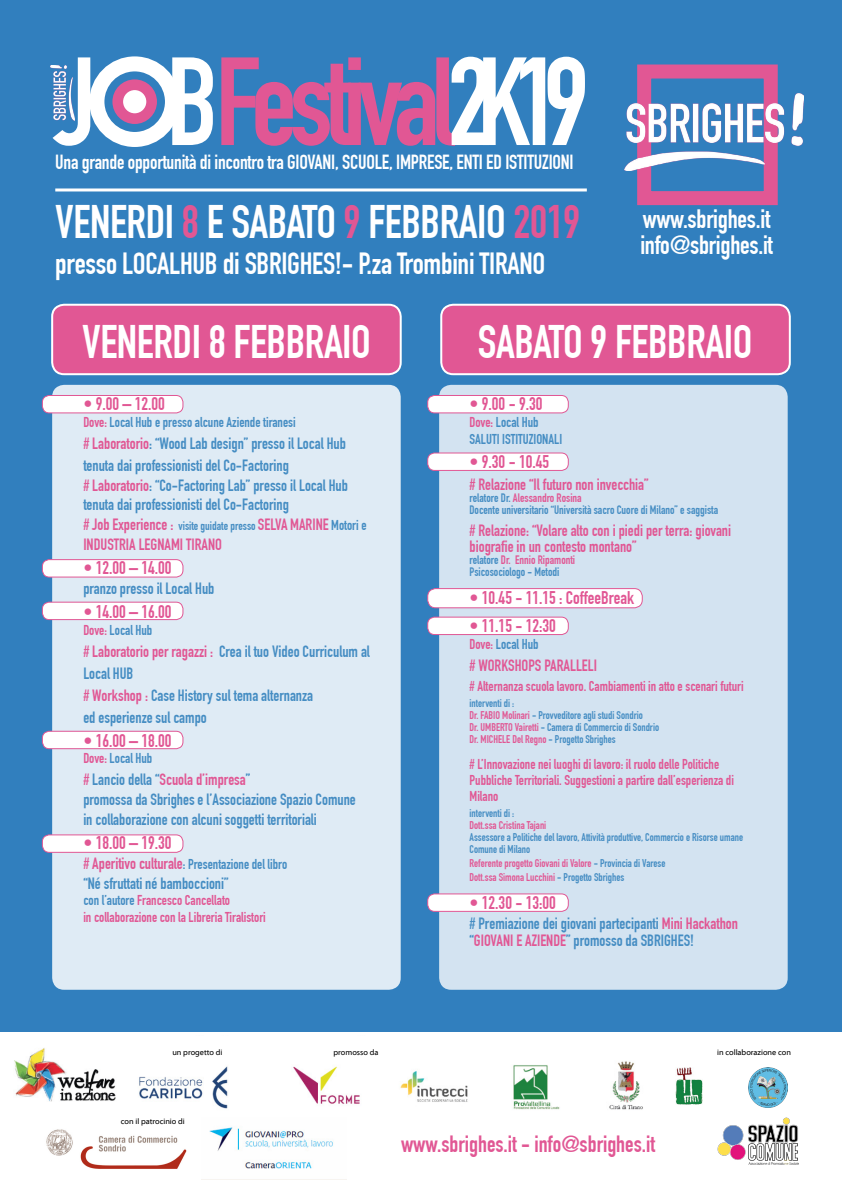
<style>
.page{position:relative;width:842px;height:1191px;background:#317fbe}
.page>*{position:absolute;margin:0;border:0;box-sizing:border-box;transform-origin:0 0}
.t1{font:700 123px "DIN Condensed";letter-spacing:-.06em;color:#e15794}
.t2{font:700 46px "DIN Condensed";letter-spacing:-.01em;color:#fff}
.t3{font:700 30px "DIN Condensed";letter-spacing:-.01em;color:#fff}
.t4{font:700 26px/26px "DIN Condensed";letter-spacing:-.01em;color:#fff}
.t5{font:700 23px "DIN Condensed";color:#e15794}
.t6{font:700 20px "DIN Condensed";letter-spacing:-.01em;color:#fff}
.t7{font:700 18px "DIN Condensed";color:#e15794}
.t8{font:700 16px/22px "DIN Condensed";color:#458dc3}
.t9{font:700 16px/16px "DIN Condensed";color:#e15794}
.t10{font:700 14px/16px "DIN Condensed";color:#e15794}
.t11{font:700 14px/16.8px "DIN Condensed";color:#458dc3}
.t12{font:700 12px/12px "DIN Condensed";color:#458dc3}
.t13{font:700 11px/12px "DIN Condensed";color:#458dc3}
.t14{font:700 11px/14px "DIN Condensed";color:#e15794}
.t15{font:8px "Myriad Web Pro";color:#000}
.s1{color:#fff}
.s2{color:#e15794}
.s3{font-size:12px}
.s4{font-size:14px}
.s5{font-size:16px;color:#e15794}
.s6{color:#458dc3}
</style>
<div class="page">
<div style="left:89px;top:56px;width:91px;height:91px;border:15px solid #fff;border-radius:50%"></div>
<div style="left:112px;top:79px;width:45px;height:45px;background:#e15794;border-radius:50%"></div>
<div style="left:123px;top:90px;width:23px;height:23px;background:#fff;border-radius:50%"></div>
<div style="left:637px;top:64px;width:141px;height:141px;border:14px solid #e15794"></div>
<img style="left:624px;top:93px;width:180px;height:78px">
<hr style="left:55px;top:188px;width:532px;height:3px;background:#fff">
<div style="left:0;top:1032px;width:842px;height:159px;background:#fff"></div>
<div style="left:441px;top:305px;width:349px;height:69px;background:#e15794;border-radius:12px"></div>
<div style="left:440px;top:304px;width:351px;height:71px;border:2px solid #fff;border-radius:12px"></div>
<div style="left:52px;top:385px;width:349px;height:604px;background:#dfebf5;border-radius:12px"></div>
<div style="left:439px;top:385px;width:349px;height:604px;background:#d3e3f1;border-radius:12px"></div>
<div style="left:52px;top:305px;width:349px;height:69px;background:#e15794;border-radius:12px"></div>
<div style="left:51px;top:304px;width:351px;height:71px;border:2px solid #fff;border-radius:12px"></div>
<img style="left:51px;top:66px;width:23px;height:54px">
<div style="left:42px;top:835px;width:141px;height:17px;background:#fff;border-radius:7px"></div>
<div style="left:42px;top:834px;width:141px;height:19px;border:1px solid #e15794;border-radius:7px"></div>
<div style="left:42px;top:731px;width:141px;height:17px;background:#fff;border-radius:7px"></div>
<div style="left:42px;top:730px;width:141px;height:19px;border:1px solid #e15794;border-radius:7px"></div>
<div style="left:42px;top:602px;width:141px;height:17px;background:#fff;border-radius:7px"></div>
<div style="left:42px;top:601px;width:141px;height:19px;border:1px solid #e15794;border-radius:7px"></div>
<div style="left:42px;top:559px;width:141px;height:18px;background:#fff;border-radius:7px"></div>
<div style="left:42px;top:559px;width:141px;height:18px;border:1px solid #e15794;border-radius:7px"></div>
<div style="left:42px;top:395px;width:141px;height:18px;background:#fff;border-radius:7px"></div>
<div style="left:42px;top:395px;width:141px;height:18px;border:1px solid #e15794;border-radius:7px"></div>
<div style="left:428px;top:894px;width:140px;height:17px;background:#fff;border-radius:7px"></div>
<div style="left:427px;top:893px;width:142px;height:19px;border:1px solid #e15794;border-radius:7px"></div>
<div style="left:428px;top:617px;width:140px;height:17px;background:#fff;border-radius:7px"></div>
<div style="left:427px;top:616px;width:142px;height:19px;border:1px solid #e15794;border-radius:7px"></div>
<div style="left:428px;top:588px;width:214px;height:20px;background:#fff;border-radius:8px"></div>
<div style="left:427px;top:588px;width:216px;height:20px;border:1px solid #e15794;border-radius:8px"></div>
<div style="left:428px;top:453px;width:140px;height:17px;background:#fff;border-radius:7px"></div>
<div style="left:427px;top:452px;width:142px;height:19px;border:1px solid #e15794;border-radius:7px"></div>
<div style="left:428px;top:395px;width:140px;height:18px;background:#fff;border-radius:7px"></div>
<div style="left:427px;top:395px;width:142px;height:18px;border:1px solid #e15794;border-radius:7px"></div>
<img style="left:748px;top:1067px;width:40px;height:40px">
<img style="left:46px;top:1129px;width:141px;height:40px">
<img style="left:14px;top:1048px;width:662px;height:62px">
<div style="left:134px;top:1036px;width:100px;height:18px;background:#fff"></div>
<div style="left:291px;top:1036px;width:99px;height:18px;background:#fff"></div>
<img style="left:717px;top:1117px;width:82px;height:48px">
<img style="left:676px;top:1067px;width:26px;height:38px">
<img style="left:209px;top:1127px;width:124px;height:42px">
<h1 class="t1" style="left:55px;top:30px;width:535px"><span class="s1">J B</span>Festival<span class="s1">2K19</span></h1>
<p class="t6" style="left:55px;top:151px;width:520px">Una grande opportunità di incontro tra GIOVANI, SCUOLE, IMPRESE, ENTI ED ISTITUZIONI</p>
<h2 class="t2" style="left:55px;top:195px;width:527px">VENERDI <span class="s2">8</span> E SABATO <span class="s2">9</span> FEBBRAIO <span class="s2">2019</span></h2>
<h3 class="t3" style="left:55px;top:246px;width:491px">presso LOCALHUB di SBRIGHES!- P.za Trombini TIRANO</h3>
<h3 class="t4" style="left:640px;top:206px;width:134px">www.sbrighes.it info@sbrighes.it</h3>
<h2 class="t2" style="left:82px;top:315px;width:290px">VENERDI 8 FEBBRAIO</h2>
<h2 class="t2" style="left:478px;top:315px;width:276px">SABATO 9 FEBBRAIO</h2>
<p class="t7" style="left:83px;top:393px;width:83px">• 9.00 – 12.00</p>
<p class="t11" style="left:83px;top:414px;width:214px"><span class="s2">Dove:</span> Local Hub e presso alcune Aziende tiranesi</p>
<p class="t8" style="left:83px;top:433px;width:264px"><span class="s2"># Laboratorio</span>: “Wood Lab design” presso il Local Hub tenuta dai professionisti del Co-Factoring</p>
<p class="t8" style="left:83px;top:476px;width:285px;line-height:19.7px"><span class="s2"># Laboratorio</span>: “Co-Factoring Lab” presso il Local Hub tenuta dai professionisti del Co-Factoring<br><span class="s2"># Job Experience :</span> <span class="s3">visite guidate presso</span> <span class="s2">SELVA MARINE</span> <span class="s4">Motori e </span><span class="s2">INDUSTRIA LEGNAMI TIRANO</span></p>
<p class="t7" style="left:83px;top:557px;width:90px">• 12.00 – 14.00</p>
<p class="t8" style="left:83px;top:577px;width:133px">pranzo presso il Local Hub</p>
<p class="t7" style="left:83px;top:601px;width:90px">• 14.00 – 16.00</p>
<p class="t11" style="left:83px;top:621px;width:71px"><span class="s2">Dove:</span> Local Hub</p>
<p class="t8" style="left:83px;top:640px;width:288px"><span class="s2"># Laboratorio per ragazzi :</span> Crea il tuo Video Curriculum al Local HUB<br><span class="s2"># Workshop :</span> Case History sul tema alternanza<br>ed esperienze sul campo</p>
<p class="t7" style="left:83px;top:729px;width:90px">• 16.00 – 18.00</p>
<p class="t11" style="left:83px;top:750px;width:71px"><span class="s2">Dove:</span> Local Hub</p>
<p class="t8" style="left:83px;top:770px;width:274px;line-height:20px"><span class="s2">#</span> Lancio della “<span class="s2">Scuola d’impresa</span>”<br>promossa da Sbrighes e l’Associazione Spazio Comune in collaborazione con alcuni soggetti territoriali</p>
<p class="t7" style="left:83px;top:832px;width:90px">• 18.00 – 19.30</p>
<p class="t11" style="left:83px;top:856px;width:205px"><span class="s5"># Aperitivo culturale</span>: Presentazione del libro</p>
<p class="t8" style="left:83px;top:872px;width:147px">“Né sfruttati né bamboccioni”</p>
<p class="t10" style="left:83px;top:892px;width:184px;line-height:16.8px"><span class="s6">con l’autore</span> Francesco Cancellato<br>in collaborazione con la Libreria Tiralistori</p>
<p class="t7" style="left:469px;top:393px;width:74px">• 9.00 - 9.30</p>
<p class="t11" style="left:469px;top:414px;width:94px"><span class="s2">Dove:</span> Local Hub<br>SALUTI ISTITUZIONALI</p>
<p class="t7" style="left:469px;top:451px;width:81px">• 9.30 - 10.45</p>
<p class="t9" style="left:469px;top:476px;width:181px"># Relazione “Il futuro non invecchia”</p>
<p class="t12" style="left:469px;top:492px;width:250px">relatore Dr. <span class="s2">Alessandro Rosina<br></span>Docente universitario “Università sacro Cuore di Milano” e saggista</p>
<p class="t9" style="left:469px;top:522px;width:263px"># Relazione: “Volare alto con i piedi per terra: giovani biografie in un contesto montano”</p>
<p class="t12" style="left:469px;top:554px;width:107px">relatore <span class="s2">Dr. Ennio Ripamonti<br></span>Psicosociologo - Metodi</p>
<p class="t7" style="left:469px;top:587px;width:166px">• 10.45 - 11.15 : CoffeeBreak</p>
<p class="t7" style="left:469px;top:615px;width:88px">• 11.15 - 12:30</p>
<p class="t11" style="left:469px;top:635px;width:71px"><span class="s2">Dove:</span> Local Hub</p>
<p class="t9" style="left:469px;top:657px;width:129px"># WORKSHOPS PARALLELI</p>
<p class="t10" style="left:469px;top:678px;width:276px"># Alternanza scuola lavoro. Cambiamenti in atto e scenari futuri</p>
<p class="t13" style="left:469px;top:697px;width:191px">interventi di :<br><span class="s2">Dr. FABIO Molinari</span> - Provveditore agli studi Sondrio<br><span class="s2">Dr. UMBERTO Vairetti</span> - Camera di Commercio di Sondrio <span class="s2">Dr. MICHELE Del Regno</span> - Progetto Sbrighes</p>
<p class="t10" style="left:469px;top:756px;width:266px"># L’Innovazione nei luoghi di lavoro: il ruolo delle Politiche<br>Pubbliche Territoriali. Suggestioni a partire dall’esperienza di<br>Milano</p>
<p class="t13" style="left:469px;top:807px;width:46px">interventi di :</p>
<p class="t14" style="left:469px;top:818px;width:78px">Dott.ssa Cristina Tajani</p>
<p class="t13" style="left:469px;top:831px;width:275px">Assessore a Politiche del lavoro, Attività produttive, Commercio e Risorse umane<br>Comune di Milano</p>
<p class="t14" style="left:469px;top:856px;width:197px">Referente progetto Giovani di Valore <span class="s6">- Provincia di Varese<br></span>Dott.ssa Simona Lucchini <span class="s6">- Progetto Sbrighes</span></p>
<p class="t7" style="left:469px;top:892px;width:88px">• 12.30 - 13:00</p>
<p class="t8" style="left:469px;top:915px;width:270px;line-height:17px"># Premiazione dei giovani partecipanti <span class="s2">Mini Hackathon </span>“<span class="s2">GIOVANI E AZIENDE</span>” promosso da SBRIGHES!</p>
<p class="t15" style="left:172px;top:1048px;width:52px">un progetto di</p>
<p class="t15" style="left:334px;top:1048px;width:46px">promosso da</p>
<p class="t15" style="left:717px;top:1047px;width:75px">in collaborazione con</p>
<p class="t15" style="left:121px;top:1117px;width:65px">con il patrocinio di</p>
<h3 class="t5" style="left:401px;top:1130px;width:256px">www.sbrighes.it - info@sbrighes.it</h3>
</div>
